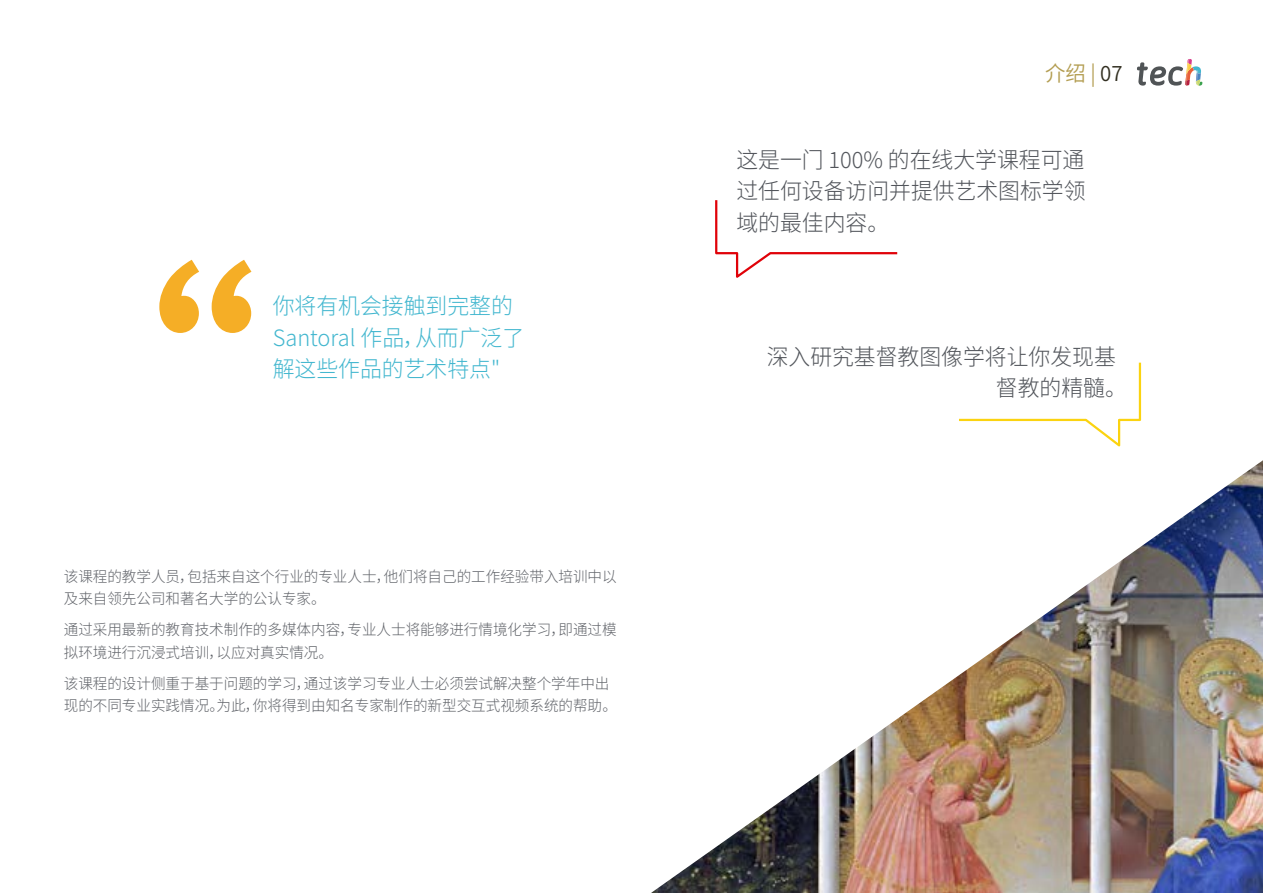
<style>
.page{position:relative;width:1263px;height:893px;background:#fff}
.page>*{position:absolute;margin:0;border:0;box-sizing:border-box;transform-origin:0 0}
.t1{font:300 22.5px/31.5px "Source Han Sans CN";color:#52555b}
.t2{font:300 22.5px/31.5px "Source Han Sans CN";color:#43b7cf}
.t3{font:21px "Source Han Sans CN";color:#b39d51}
.t4{font:300 15px/22.5px "Source Han Sans CN";color:#61646a}
.s1{color:#312e20}
</style>
<div class="page">
<svg style="left:159px;top:260px;width:92px;height:73px"></svg>
<img style="left:651px;top:460px;width:612px;height:433px">
<svg style="left:959px;top:362px;width:183px;height:85px"></svg>
<svg style="left:715px;top:200px;width:183px;height:78px"></svg>
<svg style="left:1137px;top:59px;width:65px;height:27px"></svg>
<h1 class="t2" style="left:273px;top:291px;width:253px">你将有机会接触到完整的<br>Santoral 作品，从而广泛了解这些作品的艺术特点"</h1>
<p class="t4" style="left:64px;top:565px;width:554px">该课程的教学人员，包括来自这个行业的专业人士，他们将自己的工作经验带入培训中以及来自领先公司和著名大学的公认专家。</p>
<p class="t4" style="left:64px;top:619px;width:554px">通过采用最新的教育技术制作的多媒体内容，专业人士将能够进行情境化学习，即通过模拟环境进行沉浸式培训，以应对真实情况。</p>
<p class="t4" style="left:64px;top:672px;width:555px">该课程的设计侧重于基于问题的学习，通过该学习专业人士必须尝试解决整个学年中出现的不同专业实践情况。为此，你将得到由知名专家制作的新型交互式视频系统的帮助。</p>
<h2 class="t3" style="left:1045px;top:61px;width:79px">介绍 | <span class="s1">07</span></h2>
<h1 class="t1" style="left:736px;top:144px;width:351px;text-align:justify">这是一门 100% 的在线大学课程可通过任何设备访问并提供艺术图标学领域的最佳内容。</h1>
<h1 class="t1" style="left:996px;top:341px;width:133px;text-indent:-229px">深入研究基督教图像学将让你发现基督教的精髓。</h1>
</div>
